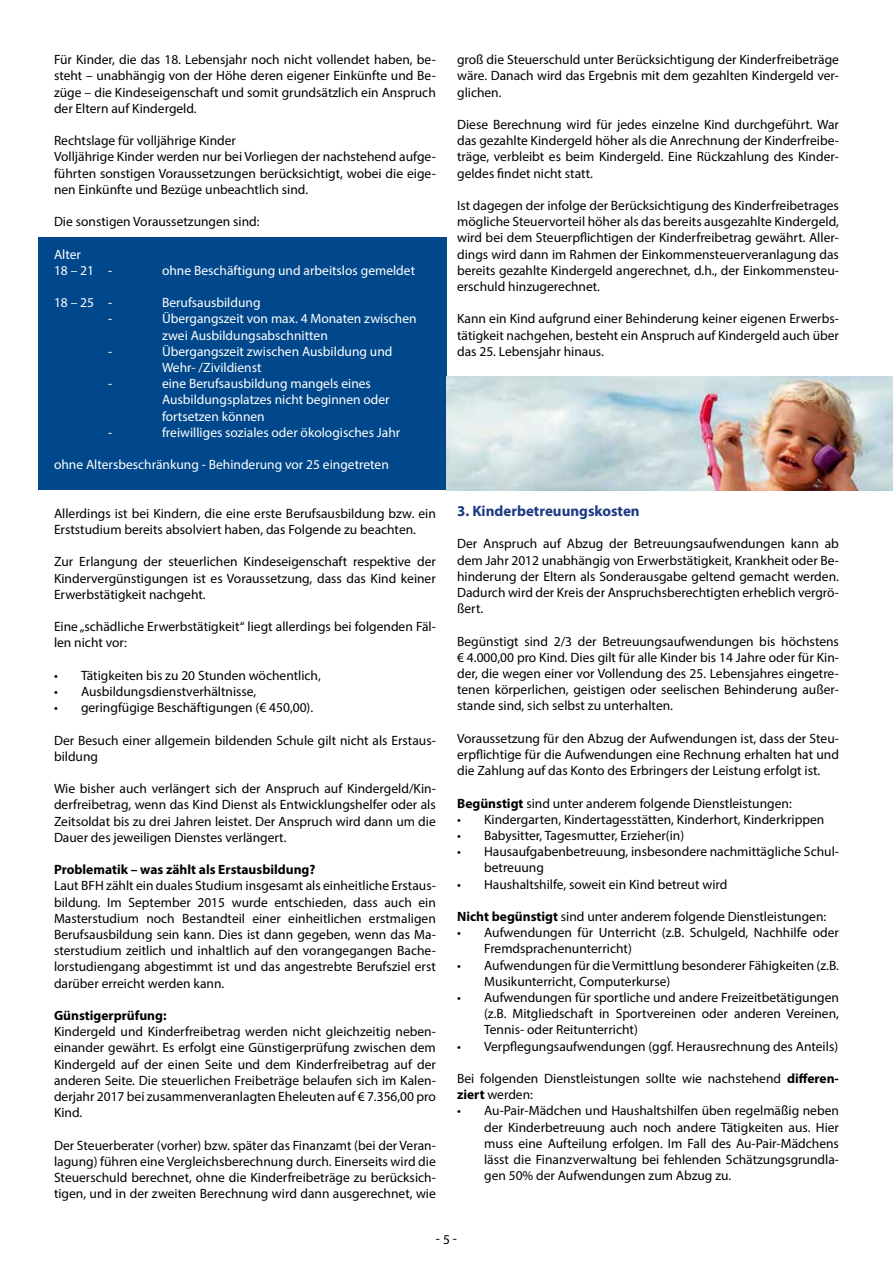
<style>
.page{position:relative;width:893px;height:1263px;background:#fff}
.page>*{position:absolute;margin:0;border:0;box-sizing:border-box;transform-origin:0 0}
.t1{font:700 15px "Myriad Pro";color:#1c3984}
.t2{font:13.5px/16.2px "Myriad Pro";color:#000;text-align:justify}
.t3{font:13.5px/16.2px "Myriad Pro";color:#fff}
.t4{font:700 13.5px "Myriad Pro";color:#000}
.s1{font-weight:700}
</style>
<div class="page">
<div style="left:38px;top:237px;width:408px;height:253px;background:#00488b"></div>
<img style="left:446px;top:376px;width:447px;height:114px">
<p class="t2" style="left:54px;top:51px;width:383px">Für Kinder, die das 18. Lebensjahr noch nicht vollendet haben, be&shy;steht – unabhängig von der Höhe deren eigener Einkünfte und Be&shy;züge – die Kindeseigenschaft und somit grundsätzlich ein Anspruch der Eltern auf Kindergeld.</p>
<p class="t2" style="left:54px;top:132px;width:383px;text-align:left">Rechtslage für volljährige Kinder<br>Volljährige Kinder werden nur bei Vorliegen der nachstehend aufge&shy;führten sonstigen Voraussetzungen berücksichtigt, wobei die eige&shy;nen Einkünfte und Bezüge unbeachtlich sind.</p>
<p class="t2" style="left:54px;top:213px;width:207px">Die sonstigen Voraussetzungen sind:</p>
<p class="t3" style="left:54px;top:246px;width:60px">Alter<br>18 – 21 -</p>
<p class="t3" style="left:162px;top:262px;width:255px">ohne Beschäftigung und arbeitslos gemeldet</p>
<p class="t3" style="left:54px;top:294px;width:60px">18 – 25 -</p>
<p class="t3" style="left:162px;top:294px;width:100px">Berufsausbildung</p>
<p class="t3" style="left:108px;top:310px;width:6px">-</p>
<p class="t3" style="left:162px;top:310px;width:256px">Übergangszeit von max. 4 Monaten zwischen zwei Ausbildungsabschnitten</p>
<p class="t3" style="left:108px;top:343px;width:6px">-</p>
<p class="t3" style="left:162px;top:343px;width:232px">Übergangszeit zwischen Ausbildung und<br>Wehr- /Zivildienst</p>
<p class="t3" style="left:108px;top:375px;width:6px">-</p>
<p class="t3" style="left:162px;top:375px;width:229px">eine Berufsausbildung mangels eines<br>Ausbildungsplatzes nicht beginnen oder fortsetzen können</p>
<p class="t3" style="left:108px;top:424px;width:6px">-</p>
<p class="t3" style="left:162px;top:424px;width:240px">freiwilliges soziales oder ökologisches Jahr</p>
<p class="t3" style="left:54px;top:456px;width:336px">ohne Altersbeschränkung - Behinderung vor 25 eingetreten</p>
<p class="t2" style="left:54px;top:505px;width:383px">Allerdings ist bei Kindern, die eine erste Berufsausbildung bzw. ein<br>Erststudium bereits absolviert haben, das Folgende zu beachten.</p>
<p class="t2" style="left:54px;top:553px;width:383px">Zur Erlangung der steuerlichen Kindeseigenschaft respektive der Kindervergünstigungen ist es Voraussetzung, dass das Kind keiner Erwerbstätigkeit nachgeht.</p>
<p class="t2" style="left:54px;top:618px;width:383px">Eine „schädliche Erwerbstätigkeit“ liegt allerdings bei folgenden Fäl&shy;len nicht vor:</p>
<p class="t2" style="left:54px;top:667px;width:268px">• Tätigkeiten bis zu 20 Stunden wöchentlich,</p>
<p class="t2" style="left:54px;top:683px;width:204px">• Ausbildungsdienstverhältnisse,</p>
<p class="t2" style="left:54px;top:699px;width:261px">• geringfügige Beschäftigungen (€ 450,00).</p>
<p class="t2" style="left:54px;top:732px;width:383px">Der Besuch einer allgemein bildenden Schule gilt nicht als Erstaus&shy;bildung</p>
<p class="t2" style="left:54px;top:780px;width:383px">Wie bisher auch verlängert sich der Anspruch auf Kindergeld/Kin&shy;derfreibetrag, wenn das Kind Dienst als Entwicklungshelfer oder als Zeitsoldat bis zu drei Jahren leistet. Der Anspruch wird dann um die Dauer des jeweiligen Dienstes verlängert.</p>
<p class="t4" style="left:54px;top:861px;width:263px">Problematik – was zählt als Erstausbildung?</p>
<p class="t2" style="left:54px;top:877px;width:383px">Laut BFH zählt ein duales Studium insgesamt als einheitliche Erstaus&shy;bildung. Im September 2015 wurde entschieden, dass auch ein Masterstudium noch Bestandteil einer einheitlichen erstmaligen Berufsausbildung sein kann. Dies ist dann gegeben, wenn das Ma&shy;sterstudium zeitlich und inhaltlich auf den vorangegangen Bache&shy;lorstudiengang abgestimmt ist und das angestrebte Berufsziel erst darüber erreicht werden kann.</p>
<p class="t4" style="left:54px;top:1007px;width:114px">Günstigerprüfung:</p>
<p class="t2" style="left:54px;top:1023px;width:383px">Kindergeld und Kinderfreibetrag werden nicht gleichzeitig neben&shy;einander gewährt. Es erfolgt eine Günstigerprüfung zwischen dem Kindergeld auf der einen Seite und dem Kinderfreibetrag auf der anderen Seite. Die steuerlichen Freibeträge belaufen sich im Kalen&shy;derjahr 2017 bei zusammenveranlagten Eheleuten auf € 7.356,00 pro Kind.</p>
<p class="t2" style="left:54px;top:1137px;width:383px">Der Steuerberater (vorher) bzw. später das Finanzamt (bei der Veran&shy;lagung) führen eine Vergleichsberechnung durch. Einerseits wird die Steuerschuld berechnet, ohne die Kinderfreibeträge zu berücksich&shy;tigen, und in der zweiten Berechnung wird dann ausgerechnet, wie</p>
<p class="t2" style="left:457px;top:51px;width:383px">groß die Steuerschuld unter Berücksichtigung der Kinderfreibeträge wäre. Danach wird das Ergebnis mit dem gezahlten Kindergeld ver&shy;glichen.</p>
<p class="t2" style="left:457px;top:116px;width:383px">Diese Berechnung wird für jedes einzelne Kind durchgeführt. War das gezahlte Kindergeld höher als die Anrechnung der Kinderfreibe&shy;träge, verbleibt es beim Kindergeld. Eine Rückzahlung des Kinder&shy;geldes findet nicht statt.</p>
<p class="t2" style="left:457px;top:197px;width:383px">Ist dagegen der infolge der Berücksichtigung des Kinderfreibetrages mögliche Steuervorteil höher als das bereits ausgezahlte Kindergeld, wird bei dem Steuerpflichtigen der Kinderfreibetrag gewährt. Aller&shy;dings wird dann im Rahmen der Einkommensteuerveranlagung das bereits gezahlte Kindergeld angerechnet, d.h., der Einkommensteu&shy;erschuld hinzugerechnet.</p>
<p class="t2" style="left:457px;top:310px;width:383px">Kann ein Kind aufgrund einer Behinderung keiner eigenen Erwerbs&shy;tätigkeit nachgehen, besteht ein Anspruch auf Kindergeld auch über das 25. Lebensjahr hinaus.</p>
<p class="t1" style="left:457px;top:501px;width:184px">3. Kinderbetreuungskosten</p>
<p class="t2" style="left:457px;top:535px;width:383px">Der Anspruch auf Abzug der Betreuungsaufwendungen kann ab dem Jahr 2012 unabhängig von Erwerbstätigkeit, Krankheit oder Be&shy;hinderung der Eltern als Sonderausgabe geltend gemacht werden.<br>Dadurch wird der Kreis der Anspruchsberechtigten erheblich vergrö&shy;ßert.</p>
<p class="t2" style="left:457px;top:633px;width:383px">Begünstigt sind 2/3 der Betreuungsaufwendungen bis höchstens € 4.000,00 pro Kind. Dies gilt für alle Kinder bis 14 Jahre oder für Kin&shy;der, die wegen einer vor Vollendung des 25. Lebensjahres eingetre&shy;tenen körperlichen, geistigen oder seelischen Behinderung außer&shy;stande sind, sich selbst zu unterhalten.</p>
<p class="t2" style="left:457px;top:730px;width:383px">Voraussetzung für den Abzug der Aufwendungen ist, dass der Steu&shy;erpflichtige für die Aufwendungen eine Rechnung erhalten hat und die Zahlung auf das Konto des Erbringers der Leistung erfolgt ist.</p>
<p class="t2" style="left:457px;top:795px;width:336px"><span class="s1">Begünstigt</span> sind unter anderem folgende Dienstleistungen:</p>
<p class="t2" style="left:457px;top:811px;width:369px">• Kindergarten, Kindertagesstätten, Kinderhort, Kinderkrippen</p>
<p class="t2" style="left:457px;top:827px;width:229px">• Babysitter, Tagesmutter, Erzieher(in)</p>
<p class="t2" style="left:484px;top:843px;width:356px;text-indent:-27px">• Hausaufgabenbetreuung, insbesondere nachmittägliche Schul&shy;betreuung</p>
<p class="t2" style="left:457px;top:876px;width:272px">• Haushaltshilfe, soweit ein Kind betreut wird</p>
<p class="t2" style="left:457px;top:908px;width:371px"><span class="s1">Nicht begünstigt</span> sind unter anderem folgende Dienstleistungen:</p>
<p class="t2" style="left:484px;top:924px;width:356px;text-indent:-27px">• Aufwendungen für Unterricht (z.B. Schulgeld, Nachhilfe oder<br>Fremdsprachenunterricht)</p>
<p class="t2" style="left:484px;top:957px;width:356px;text-indent:-27px">• Aufwendungen für die Vermittlung besonderer Fähigkeiten (z.B.<br>Musikunterricht, Computerkurse)</p>
<p class="t2" style="left:484px;top:989px;width:356px;text-indent:-27px">• Aufwendungen für sportliche und andere Freizeitbetätigungen (z.B. Mitgliedschaft in Sportvereinen oder anderen Vereinen, Tennis- oder Reitunterricht)</p>
<p class="t2" style="left:457px;top:1038px;width:383px">• Verpflegungsaufwendungen (ggf. Herausrechnung des Anteils)</p>
<p class="t2" style="left:457px;top:1070px;width:383px">Bei folgenden Dienstleistungen sollte wie nachstehend <span class="s1">differen&shy;ziert</span> werden:</p>
<p class="t2" style="left:484px;top:1102px;width:356px;text-indent:-27px">• Au-Pair-Mädchen und Haushaltshilfen üben regelmäßig neben der Kinderbetreuung auch noch andere Tätigkeiten aus. Hier muss eine Aufteilung erfolgen. Im Fall des Au-Pair-Mädchens lässt die Finanzverwaltung bei fehlenden Schätzungsgrundla&shy;gen 50% der Aufwendungen zum Abzug zu.</p>
<p class="t2" style="left:436px;top:1231px;width:23px">- 5 -</p>
</div>
